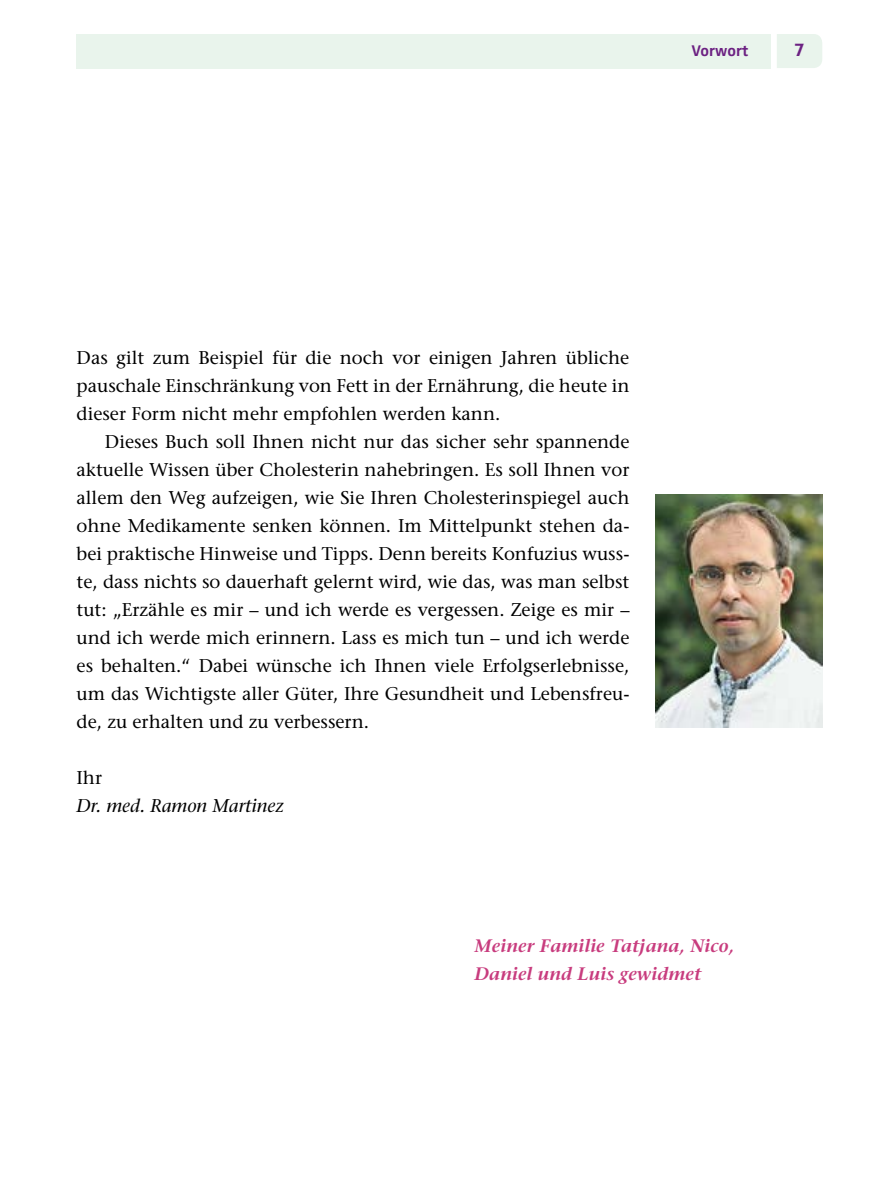
<style>
.page{position:relative;width:879px;height:1191px;background:#fff}
.page>*{position:absolute;margin:0;border:0;box-sizing:border-box;transform-origin:0 0}
.t1{font:18.4px/28px "Stone Serif";color:#000;text-align:justify}
.t2{font:italic 18.4px "Stone Serif";color:#000}
.t3{font:700 18.4px "Zwo Pro";color:#6c2182}
.t4{font:italic 600 18px/28px "Stone Serif";color:#c83c7e}
.t5{font:700 16px "Zwo Pro";color:#6c2182}
</style>
<div class="page">
<div style="left:77px;top:34px;width:694px;height:34px;background:#e9f4ec"></div>
<div style="left:777px;top:34px;width:45px;height:34px;background:#e9f4ec"></div>
<img style="left:655px;top:495px;width:167px;height:232px">
<p class="t5" style="left:691px;top:41px;width:59px">Vorwort</p>
<p class="t3" style="left:794px;top:39px;width:12px">7</p>
<p class="t1" style="left:77px;top:344px;width:554px">Das gilt zum Beispiel für die noch vor einigen Jahren übliche pauschale Einschränkung von Fett in der Ernährung, die heute in dieser Form nicht mehr empfohlen werden kann.</p>
<p class="t1" style="left:77px;top:428px;width:554px;text-indent:28px">Dieses Buch soll Ihnen nicht nur das sicher sehr spannende aktuelle Wissen über Cholesterin nahebringen. Es soll Ihnen vor allem den Weg aufzeigen, wie Sie Ihren Cholesterinspiegel auch ohne Medikamente senken können. Im Mittelpunkt stehen da&shy;bei praktische Hinweise und Tipps. Denn bereits Konfuzius wuss&shy;te, dass nichts so dauerhaft gelernt wird, wie das, was man selbst tut: „Erzähle es mir – und ich werde es vergessen. Zeige es mir – und ich werde mich erinnern. Lass es mich tun – und ich werde es behalten.“ Dabei wünsche ich Ihnen viele Erfolgserlebnisse, um das Wichtigste aller Güter, Ihre Gesundheit und Lebensfreu&shy;de, zu erhalten und zu verbessern.</p>
<p class="t1" style="left:77px;top:764px;width:27px">Ihr</p>
<p class="t2" style="left:77px;top:795px;width:209px">Dr. med. Ramon Martinez</p>
<p class="t4" style="left:474px;top:932px;width:261px">Meiner Familie Tatjana, Nico,<br>Daniel und Luis gewidmet</p>
</div>
